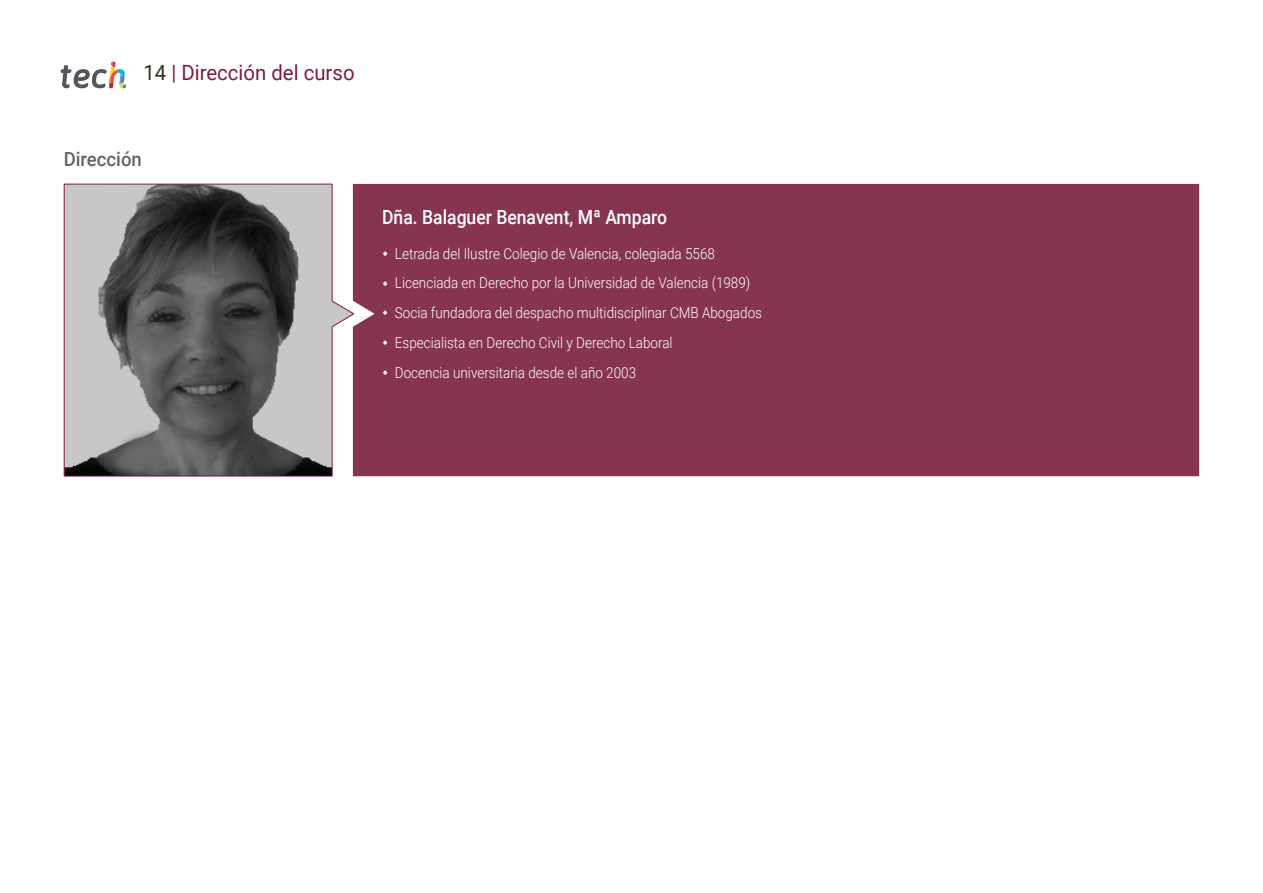
<style>
.page{position:relative;width:1263px;height:893px;background:#fff}
.page>*{position:absolute;margin:0;border:0;box-sizing:border-box;transform-origin:0 0}
.t1{font:21px "Roboto";color:#791e3c}
.t2{font:500 19.5px "Roboto";color:#fff;scale:.9 1}
.t3{font:500 19.5px "Roboto";color:#61646a;scale:.95 1}
.t4{font:300 15px/29.7px "Roboto";color:#fff;scale:.9 1}
.s1{color:#312e20}
</style>
<div class="page">
<svg style="left:61px;top:62px;width:65px;height:27px"></svg>
<div style="left:354px;top:184px;width:845px;height:292px;background:#86344f"></div>
<svg style="left:64px;top:184px;width:290px;height:292px;background:#838283"></svg>
<svg style="left:383px;top:251px;width:4px;height:5px"></svg>
<svg style="left:383px;top:281px;width:4px;height:5px"></svg>
<svg style="left:383px;top:311px;width:4px;height:5px"></svg>
<svg style="left:383px;top:340px;width:4px;height:5px"></svg>
<svg style="left:383px;top:370px;width:4px;height:5px"></svg>
<h1 class="t1" style="left:144px;top:57px;width:213px"><span class="s1">14</span> | Dirección del curso</h1>
<h2 class="t3" style="left:64px;top:145px;width:84px">Dirección</h2>
<h2 class="t2" style="left:382px;top:203px;width:318px">Dña. Balaguer Benavent, Mª Amparo</h2>
<p class="t4" style="left:395px;top:238px;width:409px">Letrada del Ilustre Colegio de Valencia, colegiada 5568<br>Licenciada en Derecho por la Universidad de Valencia (1989)<br>Socia fundadora del despacho multidisciplinar CMB Abogados Especialista en Derecho Civil y Derecho Laboral<br>Docencia universitaria desde el año 2003</p>
</div>
